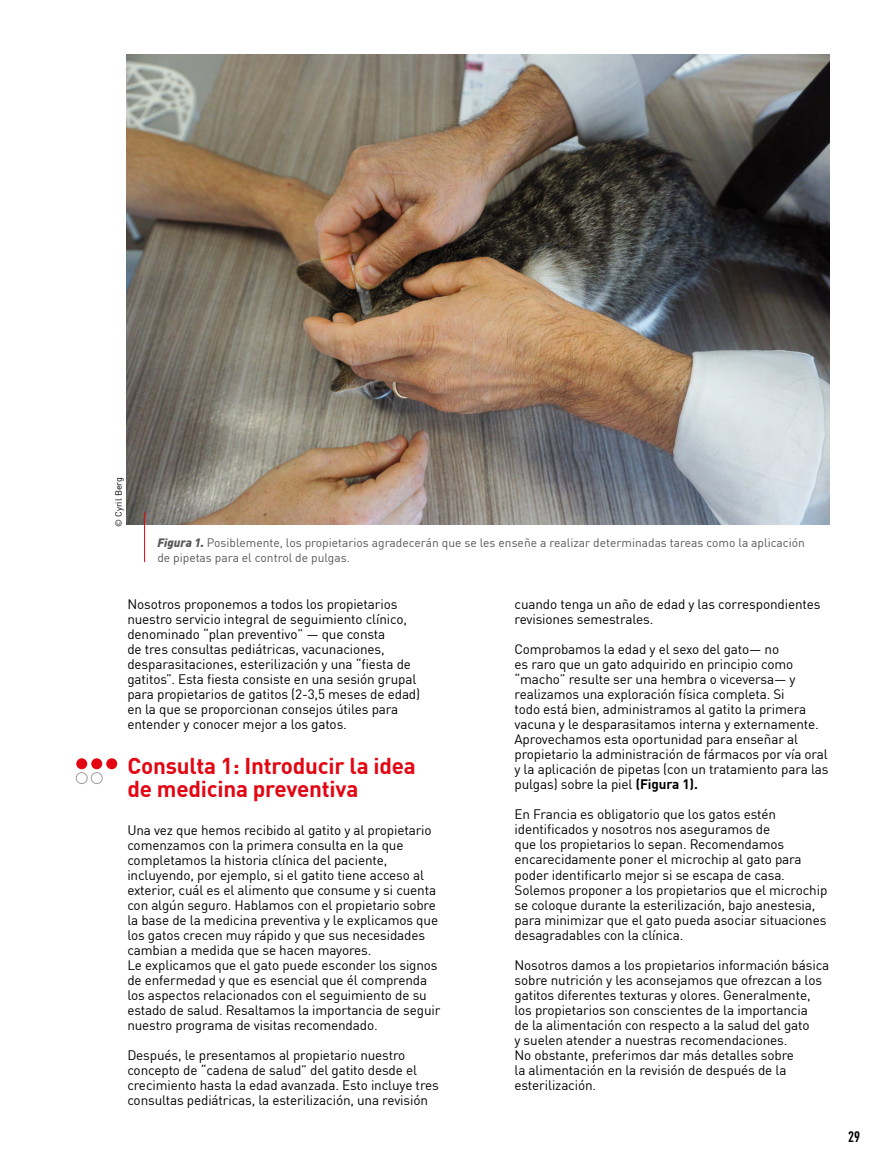
<style>
.page{position:relative;width:893px;height:1170px;background:#fff}
.page>*{position:absolute;margin:0;border:0;box-sizing:border-box;transform-origin:0 0}
.t1{font:700 22.5px/22.5px "DIN Pro";letter-spacing:-.01em;color:#e30613}
.t2{font:700 condensed 15px "DIN Pro";color:#000}
.t3{font:13.5px/15px "DIN Pro";letter-spacing:-.01em;color:#000}
.t4{font:12px/15px "DIN Pro";color:#575756}
.t5{font:9px "DIN Pro";color:#000}
.s1{font-weight:900;font-style:italic}
.s2{font-weight:700}
</style>
<div class="page">
<div style="left:76px;top:758px;width:11px;height:11px;background:#e30613;border-radius:50%"></div>
<div style="left:91px;top:758px;width:11px;height:11px;background:#e30613;border-radius:50%"></div>
<div style="left:106px;top:758px;width:11px;height:11px;background:#e30613;border-radius:50%"></div>
<div style="left:76px;top:772px;width:12px;height:11px;border:1px solid #9d9d9c;border-radius:50%"></div>
<div style="left:91px;top:772px;width:12px;height:11px;border:1px solid #9d9d9c;border-radius:50%"></div>
<img style="left:126px;top:54px;width:703px;height:471px">
<hr style="left:144px;top:512px;width:1px;height:50px;background:#e30613">
<p class="t5" style="left:112px;top:527px;width:51px;rotate:-90deg">© Cyril Berg</p>
<p class="t4" style="left:157px;top:534px;width:649px"><span class="s1">Figura 1.</span> Posiblemente, los propietarios agradecerán que se les enseñe a realizar determinadas tareas como la aplicación de pipetas para el control de pulgas.</p>
<p class="t3" style="left:127px;top:596px;width:294px">Nosotros proponemos a todos los propietarios nuestro servicio integral de seguimiento clínico, denominado “plan preventivo” — que consta<br>de tres consultas pediátricas, vacunaciones, desparasitaciones, esterilización y una “fiesta de gatitos”. Esta fiesta consiste en una sesión grupal para propietarios de gatitos (2-3,5 meses de edad) en la que se proporcionan consejos útiles para entender y conocer mejor a los gatos.</p>
<h1 class="t1" style="left:127px;top:753px;width:290px">Consulta 1: Introducir la idea de medicina preventiva</h1>
<p class="t3" style="left:127px;top:821px;width:315px">Una vez que hemos recibido al gatito y al propietario comenzamos con la primera consulta en la que completamos la historia clínica del paciente, incluyendo, por ejemplo, si el gatito tiene acceso al exterior, cuál es el alimento que consume y si cuenta con algún seguro. Hablamos con el propietario sobre la base de la medicina preventiva y le explicamos que los gatos crecen muy rápido y que sus necesidades cambian a medida que se hacen mayores.<br>Le explicamos que el gato puede esconder los signos de enfermedad y que es esencial que él comprenda los aspectos relacionados con el seguimiento de su estado de salud. Resaltamos la importancia de seguir nuestro programa de visitas recomendado.</p>
<p class="t3" style="left:127px;top:1046px;width:313px">Después, le presentamos al propietario nuestro concepto de “cadena de salud” del gatito desde el crecimiento hasta la edad avanzada. Esto incluye tres consultas pediátricas, la esterilización, una revisión</p>
<p class="t3" style="left:514px;top:596px;width:308px">cuando tenga un año de edad y las correspondientes revisiones semestrales.</p>
<p class="t3" style="left:514px;top:641px;width:316px">Comprobamos la edad y el sexo del gato— no<br>es raro que un gato adquirido en principio como “macho” resulte ser una hembra o viceversa— y realizamos una exploración física completa. Si<br>todo está bien, administramos al gatito la primera vacuna y le desparasitamos interna y externamente.<br>Aprovechamos esta oportunidad para enseñar al propietario la administración de fármacos por vía oral y la aplicación de pipetas (con un tratamiento para las pulgas) sobre la piel <span class="s2">(Figura 1).</span></p>
<p class="t3" style="left:514px;top:806px;width:314px">En Francia es obligatorio que los gatos estén identificados y nosotros nos aseguramos de<br>que los propietarios lo sepan. Recomendamos encarecidamente poner el microchip al gato para poder identificarlo mejor si se escapa de casa.<br>Solemos proponer a los propietarios que el microchip se coloque durante la esterilización, bajo anestesia, para minimizar que el gato pueda asociar situaciones desagradables con la clínica.</p>
<p class="t3" style="left:514px;top:956px;width:316px">Nosotros damos a los propietarios información básica sobre nutrición y les aconsejamos que ofrezcan a los gatitos diferentes texturas y olores. Generalmente, los propietarios son conscientes de la importancia<br>de la alimentación con respecto a la salud del gato<br>y suelen atender a nuestras recomendaciones.<br>No obstante, preferimos dar más detalles sobre<br>la alimentación en la revisión de después de la esterilización.</p>
<p class="t2" style="left:848px;top:1125px;width:14px">29</p>
</div>
